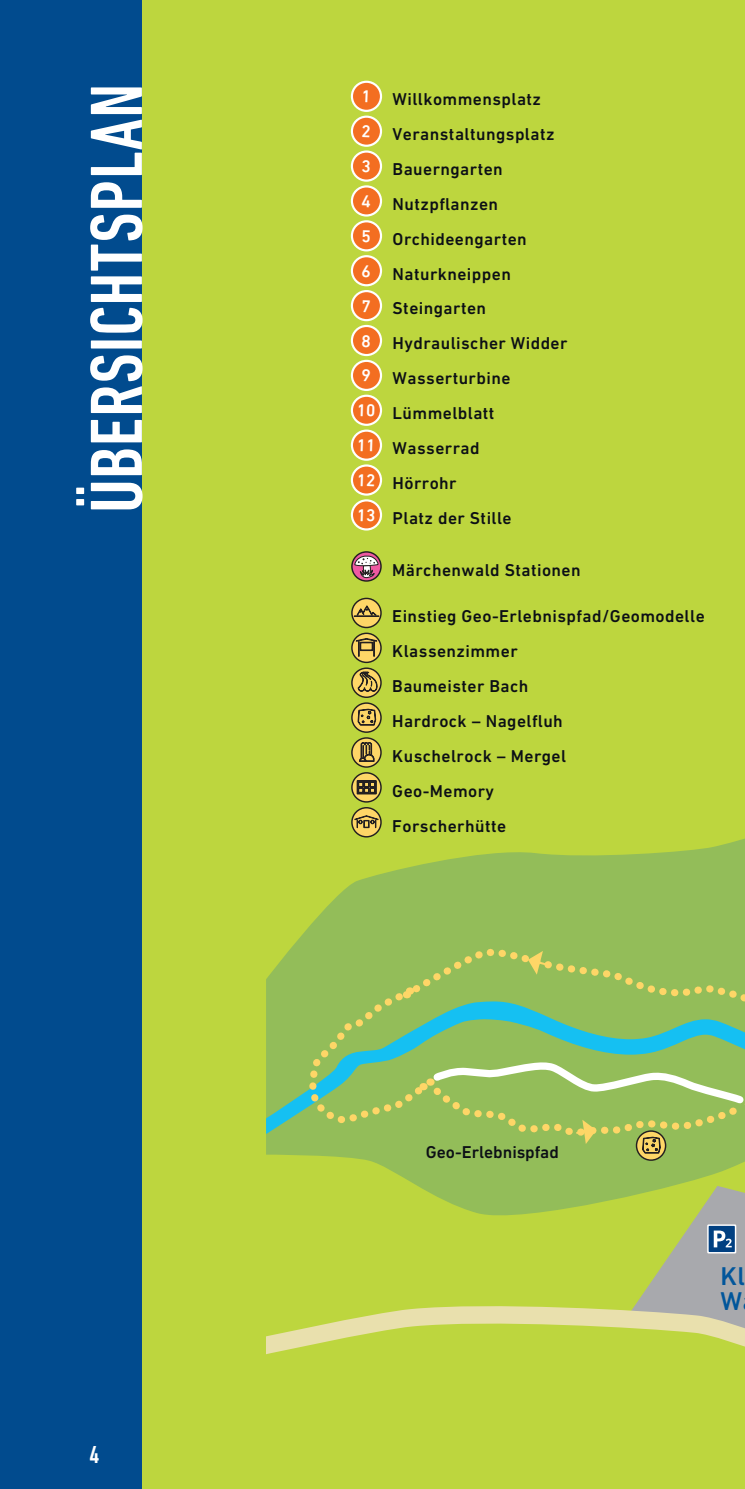
<style>
.page{position:relative;width:745px;height:1489px;background:#fff}
.page>*{position:absolute;margin:0;border:0;box-sizing:border-box;transform-origin:0 0}
.t1{font:500 condensed 75px "DIN Next W1 G";letter-spacing:.01em;color:#fff}
.t2{font:500 26.25px/24.5px "DIN Next W1 G";color:#01569b}
.t3{font:500 condensed 25px "DIN Next W1 G";color:#fff}
.t4{font:500 17.5px/34.8px "DIN Next W1 G";letter-spacing:.025em;color:#0c0f16}
.t5{font:500 17.5px "DIN Next W1 G";color:#0c0f16}
</style>
<div class="page">
<div style="left:0;top:0;width:744px;height:1488px;background:#bdd63e"></div>
<div style="left:0;top:0;width:142px;height:1488px;background:#014b8e"></div>
<hr style="left:744px;top:0;width:1px;height:1488px;background:#bdd63e">
<svg style="left:266px;top:1133px;width:478px;height:83px;fill:#93bd59"></svg>
<svg style="left:266px;top:479px;width:140px;height:654px"></svg>
<svg style="left:406px;top:839px;width:338px;height:147px;background:#98bf56"></svg>
<svg style="left:266px;top:1306px;width:362px;height:49px"></svg>
<svg style="left:628px;top:1185px;width:116px;height:162px"></svg>
<svg style="left:636px;top:1130px;width:29px;height:30px"></svg>
<div style="left:635px;top:1130px;width:31px;height:30px;border:1px solid #231f20;border-radius:50%"></div>
<svg style="left:527px;top:950px;width:21px;height:24px"></svg>
<svg style="left:305px;top:986px;width:440px;height:167px;background:#8ebf6d"></svg>
<svg style="left:351px;top:772px;width:30px;height:29px"></svg>
<div style="left:351px;top:772px;width:30px;height:30px;border:1px solid #231f20;border-radius:50%"></div>
<svg style="left:356px;top:780px;width:20px;height:14px"></svg>
<svg style="left:351px;top:807px;width:30px;height:29px"></svg>
<div style="left:351px;top:807px;width:30px;height:30px;border:1px solid #231f20;border-radius:50%"></div>
<svg style="left:354px;top:815px;width:24px;height:13px"></svg>
<svg style="left:351px;top:738px;width:30px;height:29px"></svg>
<div style="left:351px;top:737px;width:30px;height:30px;border:1px solid #231f20;border-radius:50%"></div>
<svg style="left:358px;top:742px;width:16px;height:20px"></svg>
<svg style="left:351px;top:703px;width:30px;height:29px"></svg>
<div style="left:351px;top:702px;width:30px;height:30px;border:1px solid #231f20;border-radius:50%"></div>
<svg style="left:357px;top:708px;width:19px;height:18px"></svg>
<svg style="left:351px;top:668px;width:30px;height:29px"></svg>
<div style="left:351px;top:667px;width:30px;height:31px;border:1px solid #231f20;border-radius:50%"></div>
<svg style="left:357px;top:669px;width:20px;height:22px"></svg>
<svg style="left:351px;top:633px;width:30px;height:29px"></svg>
<div style="left:351px;top:632px;width:30px;height:31px;border:1px solid #231f20;border-radius:50%"></div>
<svg style="left:355px;top:637px;width:22px;height:20px"></svg>
<svg style="left:351px;top:598px;width:30px;height:29px"></svg>
<div style="left:351px;top:597px;width:30px;height:31px;border:1px solid #231f20;border-radius:50%"></div>
<svg style="left:353px;top:605px;width:26px;height:12px"></svg>
<svg style="left:351px;top:552px;width:30px;height:29px"></svg>
<div style="left:351px;top:551px;width:30px;height:30px;border:1px solid #231f20;border-radius:50%"></div>
<svg style="left:353px;top:554px;width:26px;height:25px"></svg>
<div style="left:351px;top:82px;width:30px;height:29px;background:#f36e21;border-radius:50%"></div>
<div style="left:350px;top:81px;width:32px;height:31px;border:2px solid #fff;border-radius:50%"></div>
<svg style="left:351px;top:117px;width:30px;height:29px"></svg>
<div style="left:350px;top:116px;width:32px;height:31px;border:2px solid #fff;border-radius:50%"></div>
<svg style="left:351px;top:151px;width:30px;height:30px"></svg>
<div style="left:350px;top:150px;width:32px;height:32px;border:2px solid #fff;border-radius:50%"></div>
<svg style="left:351px;top:186px;width:30px;height:29px"></svg>
<div style="left:350px;top:185px;width:32px;height:31px;border:2px solid #fff;border-radius:50%"></div>
<svg style="left:351px;top:221px;width:30px;height:29px"></svg>
<div style="left:350px;top:220px;width:32px;height:31px;border:2px solid #fff;border-radius:50%"></div>
<svg style="left:351px;top:256px;width:30px;height:29px"></svg>
<div style="left:350px;top:255px;width:32px;height:31px;border:2px solid #fff;border-radius:50%"></div>
<svg style="left:351px;top:291px;width:30px;height:29px"></svg>
<div style="left:350px;top:290px;width:32px;height:31px;border:2px solid #fff;border-radius:50%"></div>
<svg style="left:351px;top:326px;width:30px;height:29px"></svg>
<div style="left:350px;top:325px;width:32px;height:31px;border:2px solid #fff;border-radius:50%"></div>
<svg style="left:351px;top:361px;width:30px;height:29px"></svg>
<div style="left:350px;top:360px;width:32px;height:31px;border:2px solid #fff;border-radius:50%"></div>
<svg style="left:351px;top:396px;width:30px;height:29px"></svg>
<div style="left:350px;top:394px;width:32px;height:32px;border:2px solid #fff;border-radius:50%"></div>
<svg style="left:351px;top:430px;width:30px;height:29px"></svg>
<div style="left:350px;top:429px;width:32px;height:32px;border:2px solid #fff;border-radius:50%"></div>
<svg style="left:351px;top:465px;width:30px;height:29px"></svg>
<div style="left:350px;top:464px;width:32px;height:31px;border:2px solid #fff;border-radius:50%"></div>
<svg style="left:351px;top:500px;width:30px;height:29px"></svg>
<div style="left:350px;top:499px;width:32px;height:31px;border:2px solid #fff;border-radius:50%"></div>
<svg style="left:362px;top:125px;width:7px;height:12px"></svg>
<svg style="left:362px;top:160px;width:8px;height:12px"></svg>
<svg style="left:361px;top:195px;width:9px;height:12px"></svg>
<svg style="left:362px;top:230px;width:8px;height:12px"></svg>
<svg style="left:362px;top:265px;width:8px;height:12px"></svg>
<svg style="left:362px;top:300px;width:7px;height:12px"></svg>
<svg style="left:362px;top:334px;width:8px;height:13px"></svg>
<svg style="left:362px;top:369px;width:8px;height:12px"></svg>
<svg style="left:358px;top:404px;width:16px;height:13px"></svg>
<svg style="left:358px;top:439px;width:14px;height:12px"></svg>
<svg style="left:358px;top:474px;width:16px;height:12px"></svg>
<svg style="left:358px;top:509px;width:16px;height:12px"></svg>
<h1 class="t1" style="left:74px;top:513px;width:431px;rotate:-90deg">ÜBERSICHTSPLAN</h1>
<h3 class="t3" style="left:89px;top:1440px;width:11px">4</h3>
<p class="t4" style="left:392px;top:82px;width:176px">Willkommensplatz<br>Veranstaltungsplatz<br>Bauerngarten<br>Nutzpflanzen<br>Orchideengarten<br>Naturkneippen<br>Steingarten<br>Hydraulischer Widder<br>Wasserturbine<br>Lümmelblatt<br>Wasserrad<br>Hörrohr<br>Platz der Stille</p>
<p class="t4" style="left:392px;top:552px;width:190px">Märchenwald Stationen</p>
<p class="t4" style="left:392px;top:598px;width:314px">Einstieg Geo-Erlebnispfad/Geomodelle<br>Klassenzimmer<br>Baumeister Bach<br>Hardrock – Nagelfluh<br>Kuschelrock – Mergel<br>Geo-Memory<br>Forscherhütte</p>
<p class="t5" style="left:425px;top:1141px;width:134px">Geo-Erlebnispfad</p>
<h2 class="t2" style="left:720px;top:1263px;width:26px">Kl<br>W</h2>
</div>
